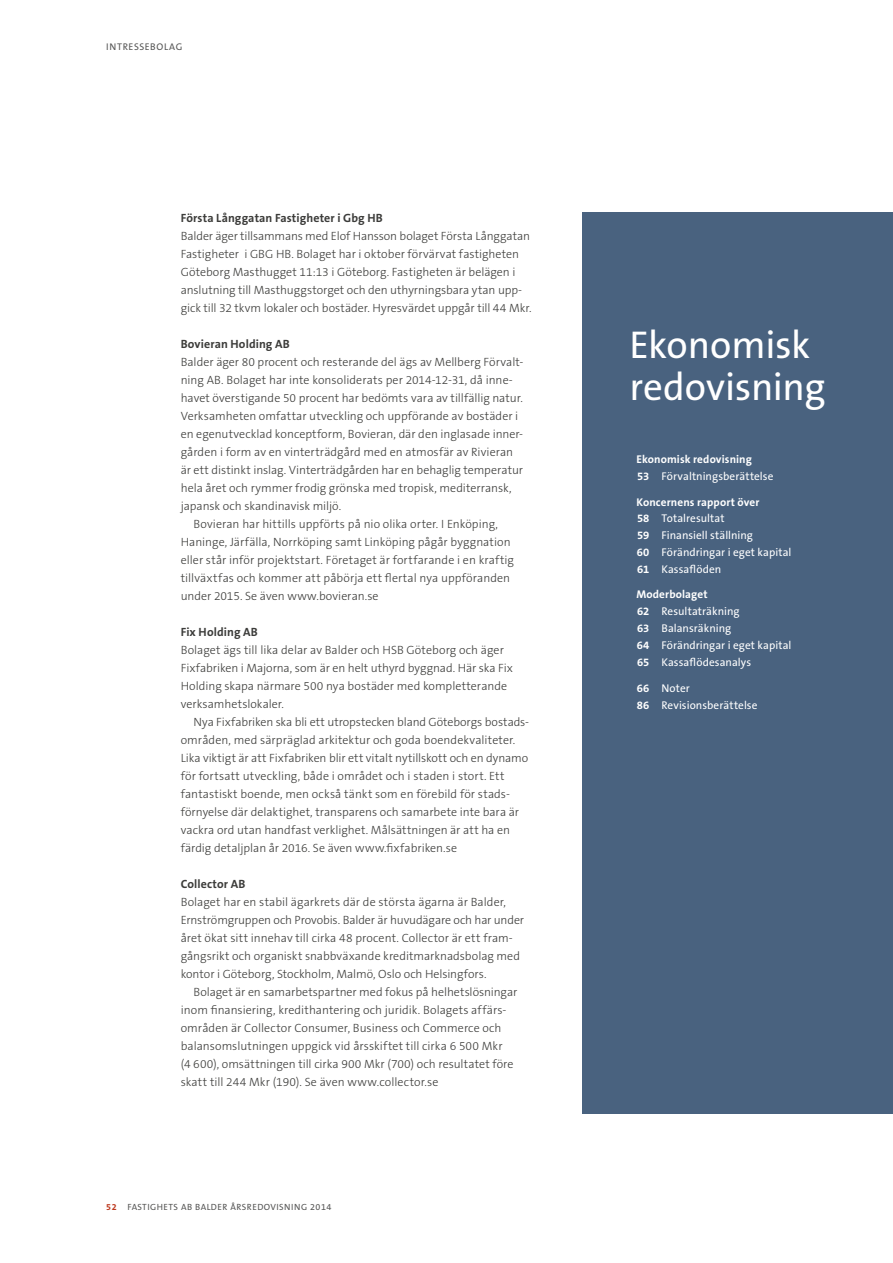
<style>
.page{position:relative;width:893px;height:1263px;background:#fff}
.page>*{position:absolute;margin:0;border:0;box-sizing:border-box;transform-origin:0 0}
.t1{font:39px/42px "The Sans B5 Plain";letter-spacing:-.01em;color:#fff}
.t2{font:300 12px/18px "The Sans B3";color:#3c3c3a}
.t3{font:700 12px "The Sans B7";letter-spacing:.01em;color:#3c3c3a}
.t4{font:11.25px/16.8px "The Sans B5 Plain";letter-spacing:.005em;color:#fff}
.t5{font:700 11.25px "The Sans B7";letter-spacing:.01em;color:#fff}
.t6{font:9.75px "The Sans B5 Plain";letter-spacing:.06em;color:#565655}
.t7{font:9px "The Sans B5 Plain";letter-spacing:.05em;color:#565655}
.s1{font-family:"The Sans B7";font-weight:700;color:#bd381d}
.s2{font-family:"The Sans B7";font-weight:700}
</style>
<div class="page">
<div style="left:583px;top:213px;width:310px;height:901px;background:#49627f"></div>
<p class="t6" style="left:106px;top:41px;width:78px">INTRESSEBOLAG</p>
<p class="t3" style="left:181px;top:211px;width:204px">Första Långgatan Fastigheter i Gbg HB</p>
<p class="t2" style="left:181px;top:227px;width:352px">Balder äger tillsammans med Elof Hansson bolaget Första Långgatan Fastigheter i GBG HB. Bolaget har i oktober förvärvat fastigheten Göteborg Masthugget 11:13 i Göteborg. Fastigheten är belägen i anslutning till Masthuggstorget och den uthyrningsbara ytan upp&shy;gick till 32 tkvm lokaler och bostäder. Hyresvärdet uppgår till 44 Mkr.</p>
<p class="t3" style="left:181px;top:337px;width:111px">Bovieran Holding AB</p>
<p class="t2" style="left:181px;top:353px;width:344px">Balder äger 80 procent och resterande del ägs av Mellberg Förvalt-</p>
<p class="t2" style="left:181px;top:371px;width:332px">ning AB. Bolaget har inte konsoliderats per 2014-12-31, då inne-</p>
<p class="t2" style="left:181px;top:389px;width:344px">havet överstigande 50 procent har bedömts vara av tillfällig natur.</p>
<p class="t2" style="left:181px;top:407px;width:339px">Verksamheten omfattar utveckling och uppförande av bostäder i</p>
<p class="t2" style="left:181px;top:425px;width:344px">en egenutvecklad konceptform, Bovieran, där den inglasade inner-</p>
<p class="t2" style="left:181px;top:443px;width:334px">gården i form av en vinterträdgård med en atmosfär av Rivieran</p>
<p class="t2" style="left:181px;top:461px;width:344px">är ett distinkt inslag. Vinterträdgården har en behaglig temperatur</p>
<p class="t2" style="left:181px;top:479px;width:332px">hela året och rymmer frodig grönska med tropisk, mediterransk,</p>
<p class="t2" style="left:181px;top:497px;width:162px">japansk och skandinavisk miljö.</p>
<p class="t2" style="left:193px;top:515px;width:306px">Bovieran har hittills uppförts på nio olika orter. I Enköping,</p>
<p class="t2" style="left:181px;top:533px;width:331px">Haninge, Järfälla, Norrköping samt Linköping pågår byggnation</p>
<p class="t2" style="left:181px;top:551px;width:335px">eller står inför projektstart. Företaget är fortfarande i en kraftig</p>
<p class="t2" style="left:181px;top:569px;width:331px">tillväxtfas och kommer att påbörja ett flertal nya uppföranden</p>
<p class="t2" style="left:181px;top:587px;width:199px">under 2015. Se även www.bovieran.se</p>
<p class="t3" style="left:181px;top:625px;width:79px">Fix Holding AB</p>
<p class="t2" style="left:181px;top:641px;width:334px">Bolaget ägs till lika delar av Balder och HSB Göteborg och äger Fixfabriken i Majorna, som är en helt uthyrd byggnad. Här ska Fix Holding skapa närmare 500 nya bostäder med kompletterande verksamhetslokaler.</p>
<p class="t2" style="left:181px;top:713px;width:349px;text-indent:13px">Nya Fixfabriken ska bli ett utropstecken bland Göteborgs bostads-- områden, med särpräglad arkitektur och goda boendekvaliteter.<br>Lika viktigt är att Fixfabriken blir ett vitalt nytillskott och en dynamo för fortsatt utveckling, både i området och i staden i stort. Ett fantastiskt boende, men också tänkt som en förebild för stads&shy;förnyelse där delaktighet, transparens och samarbete inte bara är vackra ord utan handfast verklighet. Målsättningen är att ha en färdig detaljplan år 2016. Se även www.fixfabriken.se</p>
<p class="t3" style="left:181px;top:877px;width:66px">Collector AB</p>
<p class="t2" style="left:181px;top:893px;width:345px">Bolaget har en stabil ägarkrets där de största ägarna är Balder, Ernströmgruppen och Provobis. Balder är huvudägare och har under året ökat sitt innehav till cirka 48 procent. Collector är ett fram&shy;gångsrikt och organiskt snabbväxande kreditmarknadsbolag med kontor i Göteborg, Stockholm, Malmö, Oslo och Helsingfors.</p>
<p class="t2" style="left:181px;top:983px;width:338px;text-indent:13px">Bolaget är en samarbetspartner med fokus på helhetslösningar inom finansiering, kredithantering och juridik. Bolagets affärs&shy;områden är Collector Consumer, Business och Commerce och balansomslutningen uppgick vid årsskiftet till cirka 6 500 Mkr<br>(4 600), omsättningen till cirka 900 Mkr (700) och resultatet före skatt till 244 Mkr (190). Se även www.collector.se</p>
<p class="t7" style="left:106px;top:1202px;width:227px"><span class="s1">52</span> FASTIGHETS AB BALDER ÅRSREDOVISNING 2014</p>
<h1 class="t1" style="left:629px;top:325px;width:198px">Ekonomisk redovisning</h1>
<p class="t5" style="left:636px;top:453px;width:117px">Ekonomisk redovisning</p>
<p class="t4" style="left:637px;top:468px;width:138px"><span class="s2">53</span> Förvaltningsberättelse</p>
<p class="t5" style="left:636px;top:496px;width:125px">Koncernens rapport över</p>
<p class="t4" style="left:637px;top:511px;width:156px"><span class="s2">58</span> Totalresultat<br><span class="s2">59</span> Finansiell ställning<br><span class="s2">60</span> Förändringar i eget kapital<br><span class="s2">61</span> Kassaflöden</p>
<p class="t5" style="left:636px;top:589px;width:73px">Moderbolaget</p>
<p class="t4" style="left:637px;top:603px;width:156px"><span class="s2">62</span> Resultaträkning<br><span class="s2">63</span> Balansräkning<br><span class="s2">64</span> Förändringar i eget kapital<br><span class="s2">65</span> Kassaflödesanalys</p>
<p class="t4" style="left:637px;top:680px;width:122px"><span class="s2">66</span> Noter<br><span class="s2">86</span> Revisionsberättelse</p>
</div>
